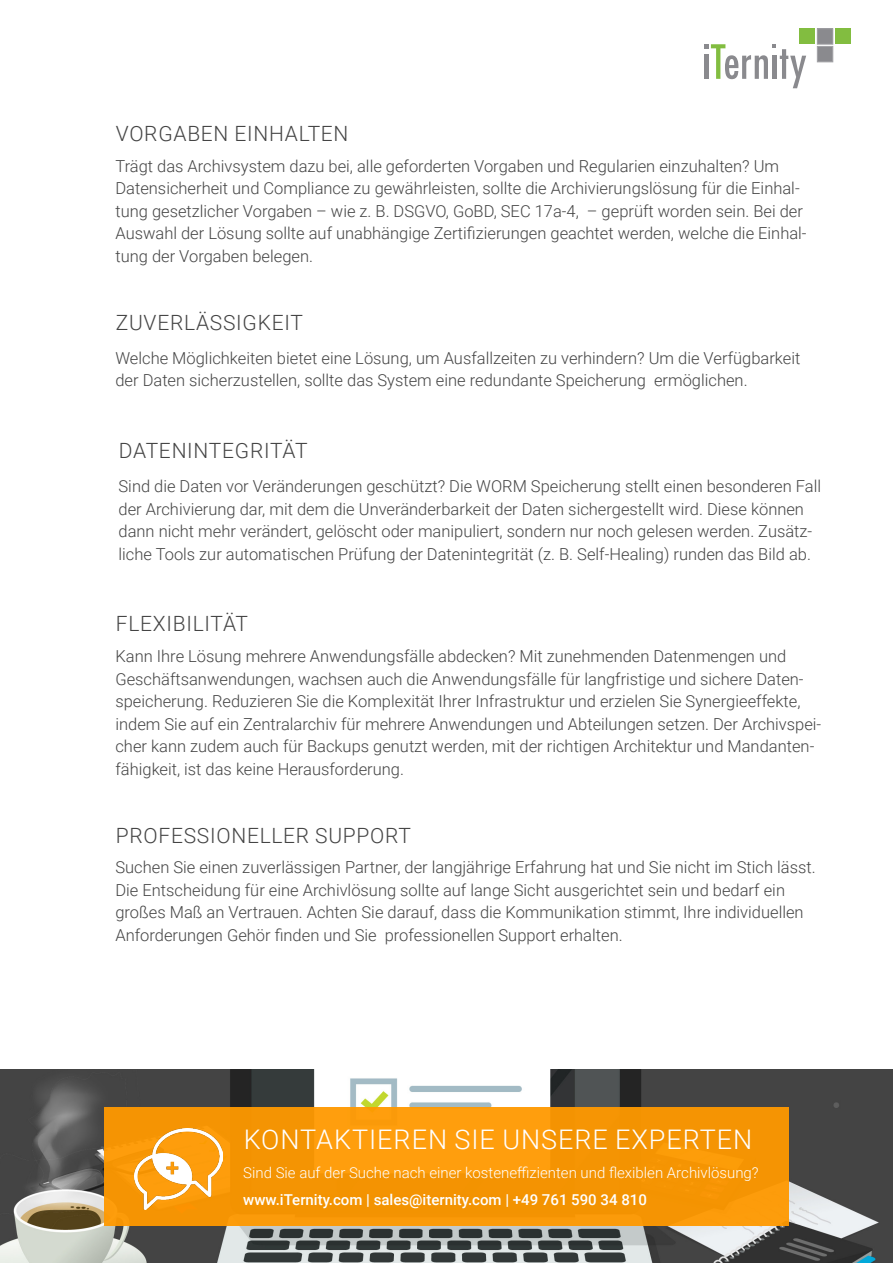
<style>
.page{position:relative;width:893px;height:1263px;background:#fff}
.page>*{position:absolute;margin:0;border:0;box-sizing:border-box;transform-origin:0 0}
.Headline_1_weiß{font:300 27px "Roboto";letter-spacing:.035em;color:#fff}
.Aufzählung{font:300 21px "Roboto";letter-spacing:.035em;color:#444}
.Fließtext{font:300 16.5px/22.5px "Roboto";color:#444}
.Fließtext_weiß{font:300 15px "Roboto";color:#fff}
.Fließtext_weiß-2{font:500 15px "Roboto";color:#fff}
</style>
<div class="page">
<img style="left:0;top:1069px;width:893px;height:194px">
<svg style="left:704px;top:44px;width:102px;height:44px"></svg>
<div style="left:817px;top:29px;width:16px;height:15px;background:#8a8a8e"></div>
<div style="left:817px;top:29px;width:16px;height:15px;border:1px solid #a1a1a5"></div>
<div style="left:800px;top:29px;width:15px;height:15px;background:#82bd40"></div>
<div style="left:835px;top:29px;width:15px;height:15px;background:#82bd40"></div>
<div style="left:817px;top:46px;width:16px;height:16px;background:#8a8a8e;border:1px solid #a1a1a5"></div>
<div style="left:104px;top:1107px;width:685px;height:119px;background:#f59403"></div>
<img style="left:134px;top:1128px;width:89px;height:82px">
<p class="Aufzählung" style="left:116px;top:119px;width:234px">VORGABEN EINHALTEN</p>
<p class="Fließtext" style="left:115px;top:154px;width:693px">Trägt das Archivsystem dazu bei, alle geforderten Vorgaben und Regularien einzuhalten? Um Datensicherheit und Compliance zu gewährleisten, sollte die Archivierungslösung für die Einhal&shy;tung gesetzlicher Vorgaben – wie z. B. DSGVO, GoBD, SEC 17a-4, – geprüft worden sein. Bei der Auswahl der Lösung sollte auf unabhängige Zertifizierungen geachtet werden, welche die Einhal&shy;tung der Vorgaben belegen.</p>
<p class="Aufzählung" style="left:116px;top:308px;width:189px">ZUVERLÄSSIGKEIT</p>
<p class="Fließtext" style="left:115px;top:346px;width:686px">Welche Möglichkeiten bietet eine Lösung, um Ausfallzeiten zu verhindern? Um die Verfügbarkeit der Daten sicherzustellen, sollte das System eine redundante Speicherung ermöglichen.</p>
<p class="Aufzählung" style="left:119px;top:436px;width:190px">DATENINTEGRITÄT</p>
<p class="Fließtext" style="left:119px;top:474px;width:704px">Sind die Daten vor Veränderungen geschützt? Die WORM Speicherung stellt einen besonderen Fall der Archivierung dar, mit dem die Unveränderbarkeit der Daten sichergestellt wird. Diese können dann nicht mehr verändert, gelöscht oder manipuliert, sondern nur noch gelesen werden. Zusätz&shy;liche Tools zur automatischen Prüfung der Datenintegrität (z. B. Self-Healing) runden das Bild ab.</p>
<p class="Aufzählung" style="left:116px;top:608px;width:134px">FLEXIBILITÄT</p>
<p class="Fließtext" style="left:115px;top:644px;width:707px">Kann Ihre Lösung mehrere Anwendungsfälle abdecken? Mit zunehmenden Datenmengen und Geschäftsanwendungen, wachsen auch die Anwendungsfälle für langfristige und sichere Daten&shy;speicherung. Reduzieren Sie die Komplexität Ihrer Infrastruktur und erzielen Sie Synergieeffekte, indem Sie auf ein Zentralarchiv für mehrere Anwendungen und Abteilungen setzen. Der Archivspei&shy;cher kann zudem auch für Backups genutzt werden, mit der richtigen Architektur und Mandanten&shy;fähigkeit, ist das keine Herausforderung.</p>
<p class="Aufzählung" style="left:116px;top:820px;width:297px">PROFESSIONELLER SUPPORT</p>
<p class="Fließtext" style="left:115px;top:855px;width:702px">Suchen Sie einen zuverlässigen Partner, der langjährige Erfahrung hat und Sie nicht im Stich lässt.<br>Die Entscheidung für eine Archivlösung sollte auf lange Sicht ausgerichtet sein und bedarf ein großes Maß an Vertrauen. Achten Sie darauf, dass die Kommunikation stimmt, Ihre individuellen Anforderungen Gehör finden und Sie professionellen Support erhalten.</p>
<p class="Headline_1_weiß" style="left:244px;top:1120px;width:510px">KONTAKTIEREN SIE UNSERE EXPERTEN</p>
<p class="Fließtext_weiß" style="left:243px;top:1162px;width:517px">Sind Sie auf der Suche nach einer kosteneffizienten und flexiblen Archivlösung?</p>
<p class="Fließtext_weiß-2" style="left:243px;top:1189px;width:405px">www.iTernity.com | sales@iternity.com | +49 761 590 34 810</p>
</div>
